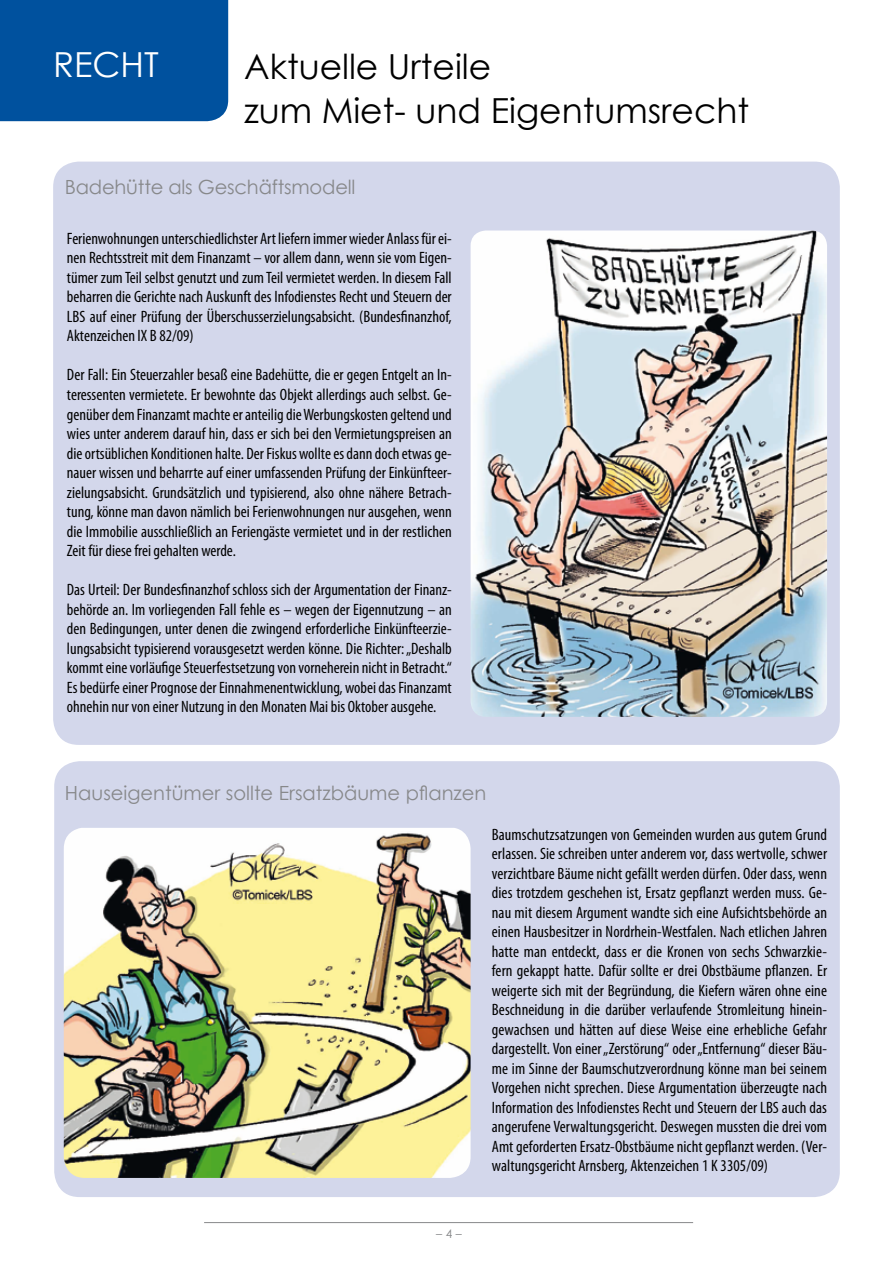
<style>
.page{position:relative;width:893px;height:1263px;background:#fff}
.page>*{position:absolute;margin:0;border:0;box-sizing:border-box;transform-origin:0 0}
.t1{font:34.5px/43.5px "Century Gothic";color:#000}
.t2{font:34.5px "Century Gothic";color:#fff}
.t3{font:19.5px "Century Gothic";color:#87888a}
.t4{font:condensed 16.5px/19.5px "Myriad Pro";color:#000;text-align:justify}
.t5{font:12px "Century Gothic";color:#87888a}
</style>
<div class="page">
<div style="left:53px;top:162px;width:787px;height:583px;background:#d3d7eb;border-radius:26px"></div>
<div style="left:54px;top:761px;width:786px;height:436px;background:#d3d7eb;border-radius:26px"></div>
<div style="left:0;top:0;width:228px;height:121px;background:#00519e"></div>
<img style="left:471px;top:230px;width:356px;height:487px">
<img style="left:64px;top:828px;width:407px;height:350px">
<hr style="left:204px;top:1222px;width:489px;height:1px;background:#87888a">
<h1 class="t2" style="left:53px;top:41px;width:107px">RECHT</h1>
<h1 class="t1" style="left:244px;top:45px;width:506px">Aktuelle Urteile<br>zum Miet- und Eigentumsrecht</h1>
<p class="t3" style="left:65px;top:174px;width:292px">Badehütte als Geschäftsmodell</p>
<p class="t4" style="left:67px;top:229px;width:386px">Ferienwohnungen unterschiedlichster Art liefern immer wieder Anlass für ei&shy;nen Rechtsstreit mit dem Finanzamt – vor allem dann, wenn sie vom Eigen&shy;tümer zum Teil selbst genutzt und zum Teil vermietet werden. In diesem Fall beharren die Gerichte nach Auskunft des Infodienstes Recht und Steuern der LBS auf einer Prüfung der Überschusserzielungsabsicht. (Bundesfinanzhof, Aktenzeichen IX B 82/09)</p>
<p class="t4" style="left:67px;top:365px;width:386px">Der Fall: Ein Steuerzahler besaß eine Badehütte, die er gegen Entgelt an In&shy;teressenten vermietete. Er bewohnte das Objekt allerdings auch selbst. Ge&shy;genüber dem Finanzamt machte er anteilig die Werbungskosten geltend und wies unter anderem darauf hin, dass er sich bei den Vermietungspreisen an die ortsüblichen Konditionen halte. Der Fiskus wollte es dann doch etwas ge&shy;nauer wissen und beharrte auf einer umfassenden Prüfung der Einkünfteer&shy;zielungsabsicht. Grundsätzlich und typisierend, also ohne nähere Betrach&shy;tung, könne man davon nämlich bei Ferienwohnungen nur ausgehen, wenn die Immobilie ausschließlich an Feriengäste vermietet und in der restlichen Zeit für diese frei gehalten werde.</p>
<p class="t4" style="left:67px;top:580px;width:386px">Das Urteil: Der Bundesfinanzhof schloss sich der Argumentation der Finanz&shy;behörde an. Im vorliegenden Fall fehle es – wegen der Eigennutzung – an den Bedingungen, unter denen die zwingend erforderliche Einkünfteerzie&shy;lungsabsicht typisierend vorausgesetzt werden könne. Die Richter: „Deshalb kommt eine vorläufige Steuerfestsetzung von vorneherein nicht in Betracht.“ Es bedürfe einer Prognose der Einnahmenentwicklung, wobei das Finanzamt ohnehin nur von einer Nutzung in den Monaten Mai bis Oktober ausgehe.</p>
<p class="t3" style="left:65px;top:779px;width:423px">Hauseigentümer sollte Ersatzbäume pflanzen</p>
<p class="t5" style="left:436px;top:1225px;width:27px">– 4 –</p>
<p class="t4" style="left:492px;top:824px;width:337px">Baumschutzsatzungen von Gemeinden wurden aus gutem Grund erlassen. Sie schreiben unter anderem vor, dass wertvolle, schwer verzichtbare Bäume nicht gefällt werden dürfen. Oder dass, wenn dies trotzdem geschehen ist, Ersatz gepflanzt werden muss. Ge&shy;nau mit diesem Argument wandte sich eine Aufsichtsbehörde an einen Hausbesitzer in Nordrhein-Westfalen. Nach etlichen Jahren hatte man entdeckt, dass er die Kronen von sechs Schwarzkie&shy;fern gekappt hatte. Dafür sollte er drei Obstbäume pflanzen. Er weigerte sich mit der Begründung, die Kiefern wären ohne eine Beschneidung in die darüber verlaufende Stromleitung hinein&shy;gewachsen und hätten auf diese Weise eine erhebliche Gefahr dargestellt. Von einer „Zerstörung“ oder „Entfernung“ dieser Bäu&shy;me im Sinne der Baumschutzverordnung könne man bei seinem Vorgehen nicht sprechen. Diese Argumentation überzeugte nach Information des Infodienstes Recht und Steuern der LBS auch das angerufene Verwaltungsgericht. Deswegen mussten die drei vom Amt geforderten Ersatz-Obstbäume nicht gepflanzt werden. (Ver&shy;waltungsgericht Arnsberg, Aktenzeichen 1 K 3305/09)</p>
</div>
